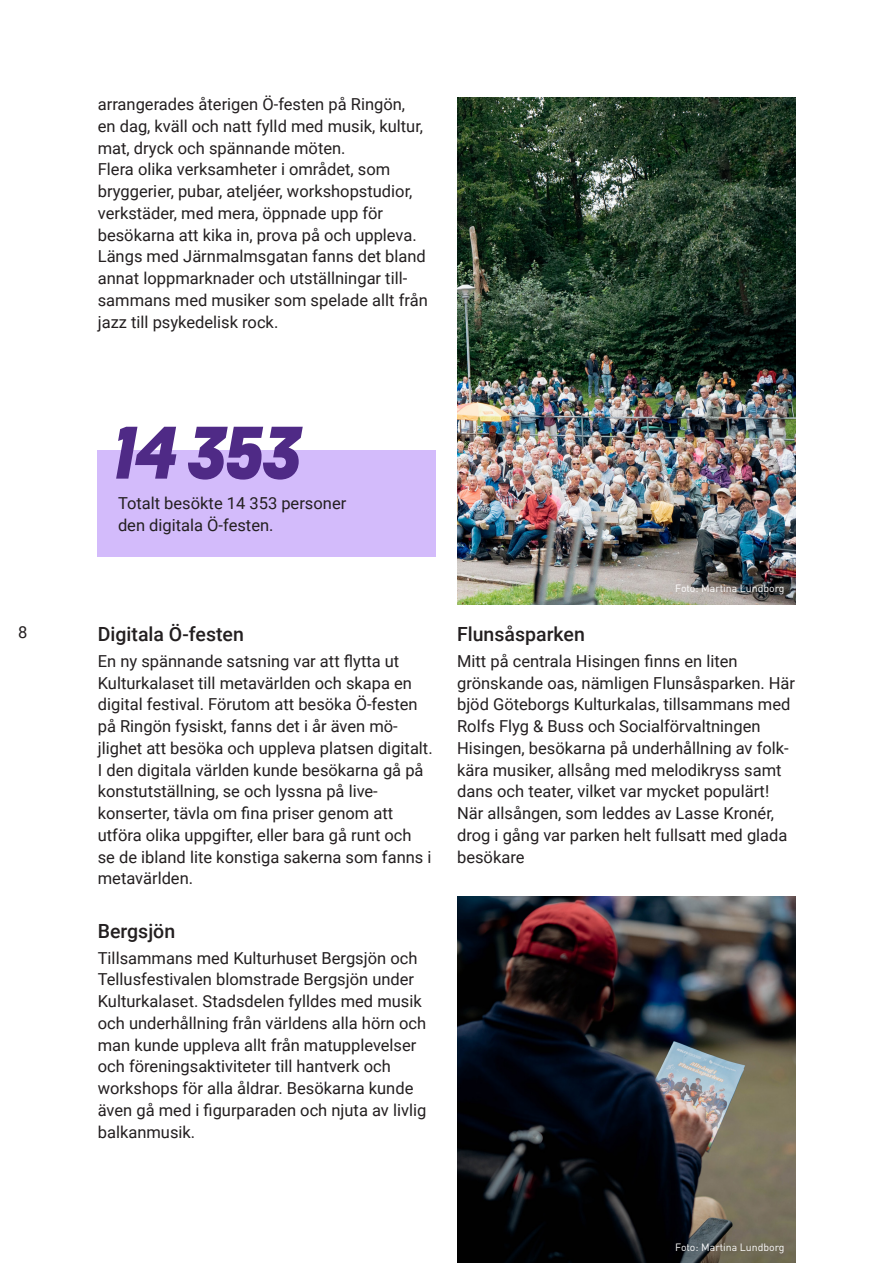
<style>
.page{position:relative;width:893px;height:1263px;background:#fff}
.page>*{position:absolute;margin:0;border:0;box-sizing:border-box;transform-origin:0 0}
.Brödtext{font:italic 700 75px "Platform";color:#4f2a86}
.Underrubrik{font:500 19.5px "Roboto";color:#231f20}
.Brödtext-2{font:16.5px/21.8px "Roboto";color:#231f20}
.Foto_byline{font:10.5px "DIN Pro";color:#fff}
</style>
<div class="page">
<img style="left:457px;top:98px;width:338px;height:507px">
<img style="left:457px;top:896px;width:338px;height:367px">
<div style="left:98px;top:450px;width:338px;height:107px;background:#d3bbfb"></div>
<p class="Brödtext-2" style="left:18px;top:620px;width:11px">8</p>
<p class="Brödtext-2" style="left:98px;top:93px;width:331px">arrangerades återigen Ö-festen på Ringön,<br>en dag, kväll och natt fylld med musik, kultur, mat, dryck och spännande möten.<br>Flera olika verksamheter i området, som bryggerier, pubar, ateljéer, workshopstudior, verkstäder, med mera, öppnade upp för besökarna att kika in, prova på och uppleva.<br>Längs med Järnmalmsgatan fanns det bland annat loppmarknader och utställningar till&shy;sammans med musiker som spelade allt från jazz till psykedelisk rock.</p>
<p class="Brödtext" style="left:114px;top:398px;width:187px">14 353</p>
<p class="Brödtext-2" style="left:118px;top:491px;width:230px">Totalt besökte 14 353 personer den digitala Ö-festen.</p>
<p class="Underrubrik" style="left:98px;top:620px;width:148px">Digitala Ö-festen</p>
<p class="Brödtext-2" style="left:98px;top:649px;width:336px">En ny spännande satsning var att flytta ut Kulturkalaset till metavärlden och skapa en digital festival. Förutom att besöka Ö-festen på Ringön fysiskt, fanns det i år även mö&shy;jlighet att besöka och uppleva platsen digitalt.<br>I den digitala världen kunde besökarna gå på konstutställning, se och lyssna på live&shy;konserter, tävla om fina priser genom att utföra olika uppgifter, eller bara gå runt och se de ibland lite konstiga sakerna som fanns i metavärlden.</p>
<p class="Underrubrik" style="left:98px;top:917px;width:79px">Bergsjön</p>
<p class="Brödtext-2" style="left:98px;top:946px;width:330px">Tillsammans med Kulturhuset Bergsjön och Tellusfestivalen blomstrade Bergsjön under Kulturkalaset. Stadsdelen fylldes med musik och underhållning från världens alla hörn och man kunde uppleva allt från matupplevelser och föreningsaktiviteter till hantverk och workshops för alla åldrar. Besökarna kunde även gå med i figurparaden och njuta av livlig balkanmusik.</p>
<p class="Foto_byline" style="left:675px;top:581px;width:111px">Foto: Martina Lundborg</p>
<p class="Underrubrik" style="left:457px;top:620px;width:129px">Flunsåsparken</p>
<p class="Brödtext-2" style="left:457px;top:649px;width:340px">Mitt på centrala Hisingen finns en liten grönskande oas, nämligen Flunsåsparken. Här bjöd Göteborgs Kulturkalas, tillsammans med Rolfs Flyg &amp; Buss och Socialförvaltningen Hisingen, besökarna på underhållning av folk&shy;kära musiker, allsång med melodikryss samt dans och teater, vilket var mycket populärt!<br>När allsången, som leddes av Lasse Kronér, drog i gång var parken helt fullsatt med glada besökare</p>
<p class="Foto_byline" style="left:675px;top:1240px;width:111px">Foto: Martina Lundborg</p>
</div>
